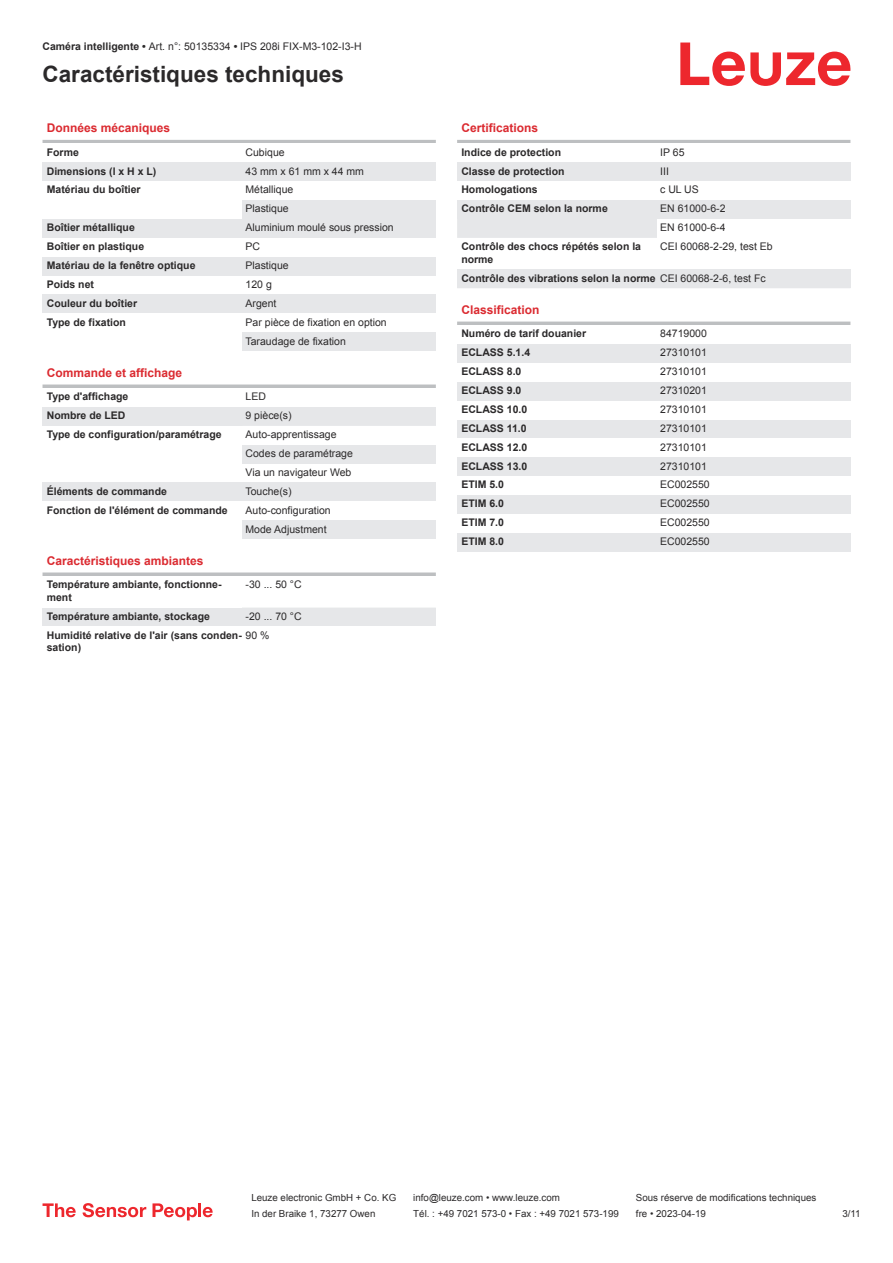
<style>
.page{position:relative;width:893px;height:1263px;background:#fff}
.page>*{position:absolute;margin:0;border:0;box-sizing:border-box;transform-origin:0 0}
.t1{font:700 22.5px "Arial";color:#2b292a}
.t2{font:700 12px "Arial";color:#db2a30}
.t3{font:700 10.5px/12.6px "Arial";color:#2b292a}
.t4{font:10.5px/18.9px "Arial";color:#2b292a}
.t5{font:9.75px "Arial";color:#2b292a}
.s1{font-weight:700}
.s2{font-weight:400}
</style>
<div class="page">
<svg style="left:680px;top:43px;width:170px;height:43px"></svg>
<hr style="left:43px;top:140px;width:393px;height:3px;background:#bdbfc1">
<div style="left:43px;top:162px;width:199px;height:19px;background:#e6e7e9"></div>
<div style="left:242px;top:162px;width:194px;height:19px;background:#e6e7e9"></div>
<div style="left:242px;top:200px;width:194px;height:19px;background:#e6e7e9"></div>
<div style="left:43px;top:219px;width:199px;height:19px;background:#e6e7e9"></div>
<div style="left:242px;top:219px;width:194px;height:19px;background:#e6e7e9"></div>
<div style="left:43px;top:257px;width:199px;height:19px;background:#e6e7e9"></div>
<div style="left:242px;top:257px;width:194px;height:19px;background:#e6e7e9"></div>
<div style="left:43px;top:295px;width:199px;height:18px;background:#e6e7e9"></div>
<div style="left:242px;top:295px;width:194px;height:18px;background:#e6e7e9"></div>
<div style="left:242px;top:332px;width:194px;height:19px;background:#e6e7e9"></div>
<svg style="left:43px;top:384px;width:393px;height:4px;background:#c5c7c9"></svg>
<div style="left:43px;top:407px;width:199px;height:19px;background:#e6e7e9"></div>
<div style="left:242px;top:407px;width:194px;height:19px;background:#e6e7e9"></div>
<div style="left:242px;top:445px;width:194px;height:19px;background:#e6e7e9"></div>
<div style="left:43px;top:482px;width:199px;height:19px;background:#e6e7e9"></div>
<div style="left:242px;top:482px;width:194px;height:19px;background:#e6e7e9"></div>
<div style="left:242px;top:520px;width:194px;height:19px;background:#e6e7e9"></div>
<svg style="left:43px;top:572px;width:393px;height:4px;background:#c5c7c8"></svg>
<div style="left:43px;top:608px;width:199px;height:18px;background:#e6e7e9"></div>
<div style="left:242px;top:608px;width:194px;height:18px;background:#e6e7e9"></div>
<div style="left:457px;top:219px;width:200px;height:19px;background:#e6e7e9"></div>
<hr style="left:457px;top:140px;width:393px;height:3px;background:#bdbfc1">
<div style="left:457px;top:162px;width:200px;height:19px;background:#e6e7e9"></div>
<div style="left:657px;top:162px;width:193px;height:19px;background:#e6e7e9"></div>
<div style="left:457px;top:200px;width:200px;height:19px;background:#e6e7e9"></div>
<div style="left:657px;top:200px;width:193px;height:19px;background:#e6e7e9"></div>
<div style="left:457px;top:269px;width:200px;height:19px;background:#e6e7e9"></div>
<div style="left:657px;top:269px;width:193px;height:19px;background:#e6e7e9"></div>
<hr style="left:457px;top:322px;width:393px;height:3px;background:#bdbfc1">
<div style="left:457px;top:344px;width:200px;height:19px;background:#e6e7e9"></div>
<div style="left:657px;top:344px;width:193px;height:19px;background:#e6e7e9"></div>
<div style="left:457px;top:382px;width:200px;height:19px;background:#e6e7e9"></div>
<div style="left:657px;top:382px;width:193px;height:19px;background:#e6e7e9"></div>
<div style="left:457px;top:420px;width:200px;height:18px;background:#e6e7e9"></div>
<div style="left:657px;top:420px;width:193px;height:18px;background:#e6e7e9"></div>
<div style="left:457px;top:457px;width:200px;height:19px;background:#e6e7e9"></div>
<div style="left:657px;top:457px;width:193px;height:19px;background:#e6e7e9"></div>
<div style="left:457px;top:495px;width:200px;height:19px;background:#e6e7e9"></div>
<div style="left:657px;top:495px;width:193px;height:19px;background:#e6e7e9"></div>
<div style="left:457px;top:533px;width:200px;height:19px;background:#e6e7e9"></div>
<div style="left:657px;top:533px;width:193px;height:19px;background:#e6e7e9"></div>
<svg style="left:43px;top:1203px;width:33px;height:14px"></svg>
<svg style="left:83px;top:1203px;width:63px;height:14px"></svg>
<svg style="left:153px;top:1203px;width:44px;height:17px"></svg>
<hr style="left:198px;top:1203px;width:3px;height:14px;background:#ed272d">
<svg style="left:203px;top:1207px;width:10px;height:10px"></svg>
<p class="t4" style="left:43px;top:38px;width:321px"><span class="s1">Caméra intelligente •</span> Art. n°: 50135334 <span class="s1">•</span> IPS 208i FIX-M3-102-I3-H</p>
<h1 class="t1" style="left:43px;top:66px;width:303px">Caractéristiques techniques</h1>
<p class="t2" style="left:47px;top:123px;width:125px">Données mécaniques</p>
<p class="t3" style="left:47px;top:147px;width:34px">Forme</p>
<p class="t4" style="left:246px;top:143px;width:41px">Cubique</p>
<p class="t3" style="left:47px;top:165px;width:111px">Dimensions (l x H x L)</p>
<p class="t4" style="left:246px;top:162px;width:120px">43 mm x 61 mm x 44 mm</p>
<p class="t3" style="left:47px;top:184px;width:95px">Matériau du boîtier</p>
<p class="t4" style="left:246px;top:181px;width:49px">Métallique<br>Plastique</p>
<p class="t3" style="left:47px;top:222px;width:90px">Boîtier métallique</p>
<p class="t4" style="left:246px;top:219px;width:150px">Aluminium moulé sous pression</p>
<p class="t3" style="left:47px;top:241px;width:99px">Boîtier en plastique</p>
<p class="t4" style="left:246px;top:238px;width:16px">PC</p>
<p class="t3" style="left:47px;top:260px;width:150px">Matériau de la fenêtre optique</p>
<p class="t4" style="left:246px;top:257px;width:45px">Plastique</p>
<p class="t3" style="left:47px;top:279px;width:49px">Poids net</p>
<p class="t4" style="left:246px;top:276px;width:28px">120 g</p>
<p class="t3" style="left:47px;top:298px;width:92px">Couleur du boîtier</p>
<p class="t4" style="left:246px;top:295px;width:32px">Argent</p>
<p class="t3" style="left:47px;top:317px;width:81px">Type de fixation</p>
<p class="t4" style="left:246px;top:313px;width:143px">Par pièce de fixation en option<br>Taraudage de fixation</p>
<p class="t2" style="left:47px;top:368px;width:137px">Commande et affichage</p>
<p class="t3" style="left:47px;top:391px;width:83px">Type d'affichage</p>
<p class="t4" style="left:246px;top:388px;width:22px">LED</p>
<p class="t3" style="left:47px;top:410px;width:80px">Nombre de LED</p>
<p class="t4" style="left:246px;top:407px;width:48px">9 pièce(s)</p>
<p class="t3" style="left:47px;top:429px;width:176px">Type de configuration/paramétrage</p>
<p class="t4" style="left:246px;top:426px;width:109px">Auto-apprentissage<br>Codes de paramétrage<br>Via un navigateur Web</p>
<p class="t3" style="left:47px;top:486px;width:122px">Éléments de commande</p>
<p class="t4" style="left:246px;top:482px;width:48px">Touche(s)</p>
<p class="t3" style="left:47px;top:505px;width:183px">Fonction de l'élément de commande</p>
<p class="t4" style="left:246px;top:501px;width:87px">Auto-configuration<br>Mode Adjustment</p>
<p class="t2" style="left:47px;top:556px;width:158px">Caractéristiques ambiantes</p>
<p class="t3" style="left:47px;top:579px;width:176px">Température ambiante, fonctionne&shy;ment</p>
<p class="t4" style="left:246px;top:576px;width:58px">-30 ... 50 °C</p>
<p class="t3" style="left:47px;top:611px;width:165px">Température ambiante, stockage</p>
<p class="t3" style="left:47px;top:608px;width:256px;line-height:18.9px;text-indent:199px"><span class="s2">-20 ... 70 °C<br></span>Humidité relative de l'air (sans conden- <span class="s2">90 %</span></p>
<p class="t3" style="left:47px;top:642px;width:36px">sation)</p>
<p class="t2" style="left:461px;top:123px;width:78px">Certifications</p>
<p class="t3" style="left:461px;top:147px;width:101px">Indice de protection</p>
<p class="t4" style="left:660px;top:143px;width:26px">IP 65</p>
<p class="t3" style="left:461px;top:165px;width:105px">Classe de protection</p>
<p class="t4" style="left:660px;top:162px;width:10px">III</p>
<p class="t3" style="left:461px;top:184px;width:78px">Homologations</p>
<p class="t4" style="left:660px;top:181px;width:40px">c UL US</p>
<p class="t3" style="left:461px;top:203px;width:148px">Contrôle CEM selon la norme</p>
<p class="t4" style="left:660px;top:200px;width:67px">EN 61000-6-2<br>EN 61000-6-4</p>
<p class="t3" style="left:461px;top:241px;width:181px">Contrôle des chocs répétés selon la norme</p>
<p class="t4" style="left:660px;top:238px;width:114px">CEI 60068-2-29, test Eb</p>
<p class="t3" style="left:461px;top:273px;width:306px">Contrôle des vibrations selon la norme <span class="s2">CEI 60068-2-6, test Fc</span></p>
<p class="t2" style="left:461px;top:305px;width:80px">Classification</p>
<p class="t3" style="left:461px;top:328px;width:126px">Numéro de tarif douanier</p>
<p class="t4" style="left:660px;top:325px;width:48px">84719000</p>
<p class="t3" style="left:461px;top:347px;width:70px">ECLASS 5.1.4</p>
<p class="t4" style="left:660px;top:344px;width:48px">27310101</p>
<p class="t3" style="left:461px;top:366px;width:62px">ECLASS 8.0</p>
<p class="t4" style="left:660px;top:363px;width:48px">27310101</p>
<p class="t3" style="left:461px;top:385px;width:62px">ECLASS 9.0</p>
<p class="t4" style="left:660px;top:382px;width:48px">27310201</p>
<p class="t3" style="left:461px;top:404px;width:67px">ECLASS 10.0</p>
<p class="t4" style="left:660px;top:401px;width:48px">27310101</p>
<p class="t3" style="left:461px;top:423px;width:67px">ECLASS 11.0</p>
<p class="t4" style="left:660px;top:420px;width:48px">27310101</p>
<p class="t3" style="left:461px;top:442px;width:67px">ECLASS 12.0</p>
<p class="t4" style="left:660px;top:438px;width:48px">27310101</p>
<p class="t3" style="left:461px;top:460px;width:67px">ECLASS 13.0</p>
<p class="t4" style="left:660px;top:457px;width:48px">27310101</p>
<p class="t3" style="left:461px;top:479px;width:44px">ETIM 5.0</p>
<p class="t4" style="left:660px;top:476px;width:51px">EC002550</p>
<p class="t3" style="left:461px;top:498px;width:44px">ETIM 6.0</p>
<p class="t4" style="left:660px;top:495px;width:51px">EC002550</p>
<p class="t3" style="left:461px;top:517px;width:44px">ETIM 7.0</p>
<p class="t4" style="left:660px;top:514px;width:51px">EC002550</p>
<p class="t3" style="left:461px;top:536px;width:44px">ETIM 8.0</p>
<p class="t4" style="left:660px;top:533px;width:51px">EC002550</p>
<p class="t5" style="left:251px;top:1194px;width:146px">Leuze electronic GmbH + Co. KG</p>
<p class="t5" style="left:413px;top:1194px;width:148px">info@leuze.com • www.leuze.com</p>
<p class="t5" style="left:636px;top:1194px;width:182px">Sous réserve de modifications techniques</p>
<p class="t5" style="left:251px;top:1210px;width:126px">In der Braike 1, 73277 Owen</p>
<p class="t5" style="left:413px;top:1210px;width:207px">Tél. : +49 7021 573-0 • Fax : +49 7021 573-199</p>
<p class="t5" style="left:636px;top:1210px;width:72px">fre • 2023-04-19</p>
<p class="t5" style="left:842px;top:1210px;width:20px">3 /11</p>
</div>
